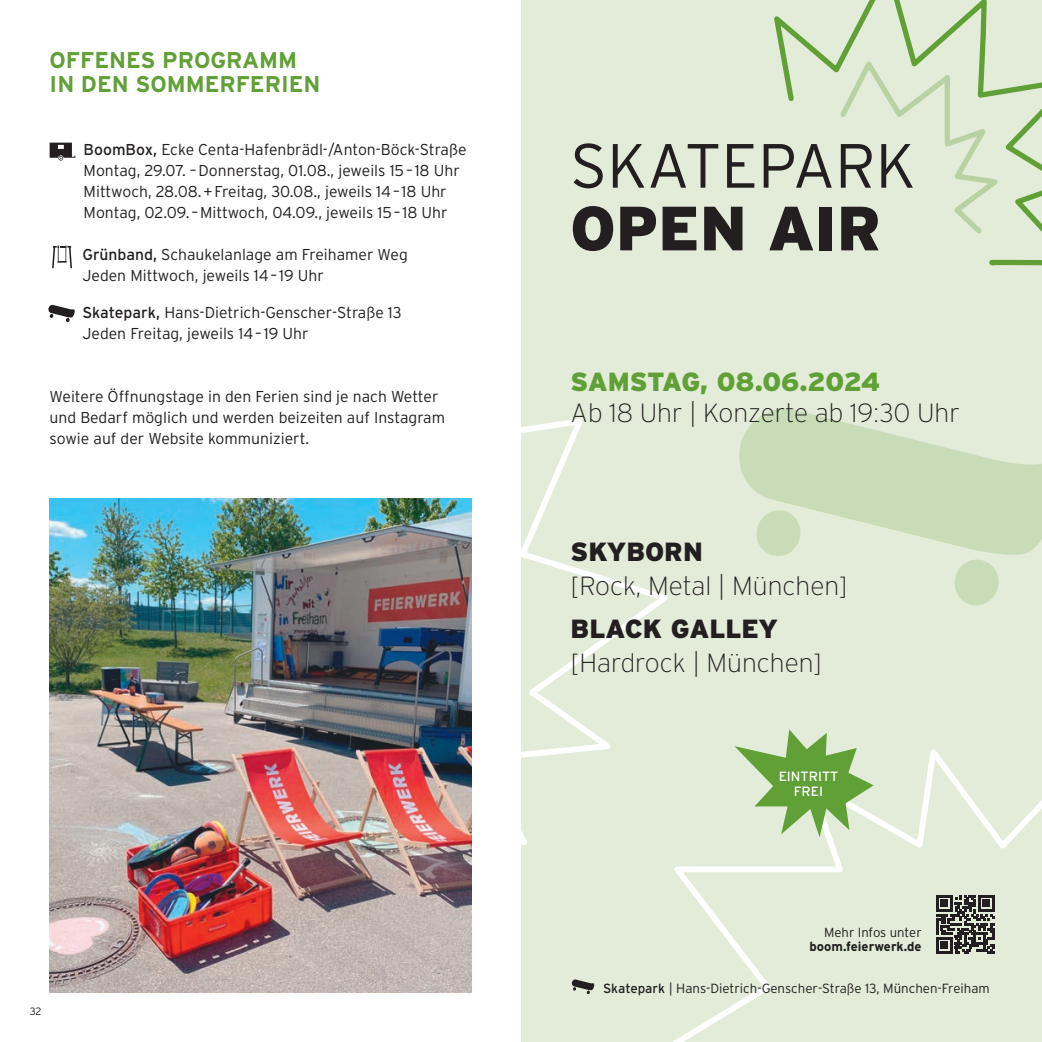
<style>
.page{position:relative;width:1042px;height:1042px;background:#fff}
.page>*{position:absolute;margin:0;border:0;box-sizing:border-box;transform-origin:0 0}
.t1{font:300 62.3px "Interstate";color:#231f20}
.t2{font:900 62.3px "Interstate";color:#231f20}
.t3{font:200 26.25px "Interstate";color:#231f20}
.t4{font:900 26.25px "Interstate";letter-spacing:-.025em;color:#60a036}
.t5{font:900 26.25px "Interstate";color:#231f20}
.t6{font:700 22.75px/24.5px "Interstate";color:#60a036}
.t7{font:300 15.75px/21px "Interstate";color:#231f20}
.t8{font:13.47px/14.9px "Interstate";color:#fff;text-align:center}
.t9{font:300 13.3px "Interstate";color:#231f20}
.t10{font:700 13.12px "Interstate";color:#231f20}
.t11{font:300 13.12px "Interstate";letter-spacing:-.005em;color:#231f20}
.t12{font:300 10.67px "Interstate";color:#231f20}
.s1{font-weight:400}
</style>
<div class="page">
<div style="left:521px;top:0;width:521px;height:1042px;background:#e2ecd8"></div>
<svg style="left:396px;top:418px;width:272px;height:469px"></svg>
<svg style="left:50px;top:143px;width:25px;height:18px"></svg>
<svg style="left:52px;top:246px;width:20px;height:22px"></svg>
<svg style="left:48px;top:304px;width:27px;height:18px"></svg>
<img style="left:50px;top:499px;width:421px;height:493px">
<svg style="left:739px;top:409px;width:303px;height:197px;fill:#c8dcb7"></svg>
<svg style="left:632px;top:737px;width:410px;height:305px"></svg>
<svg style="left:734px;top:729px;width:139px;height:108px"></svg>
<svg style="left:571px;top:979px;width:23px;height:15px"></svg>
<svg style="left:774px;top:0;width:268px;height:266px"></svg>
<svg style="left:836px;top:53px;width:172px;height:185px"></svg>
<h3 class="t6" style="left:50px;top:47px;width:272px">OFFENES PROGRAMM<br>IN DEN SOMMERFERIEN</h3>
<p class="t7" style="left:84px;top:139px;width:384px"><span class="s1">BoomBox,</span> Ecke Centa-Hafenbrädl-/Anton-Böck-Straße Montag, 29.07. –Donnerstag, 01.08., jeweils 15–18 Uhr Mittwoch, 28.08.+Freitag, 30.08., jeweils 14–18 Uhr Montag, 02.09.–Mittwoch, 04.09., jeweils 15–18 Uhr</p>
<p class="t7" style="left:82px;top:244px;width:327px"><span class="s1">Grünband,</span> Schaukelanlage am Freihamer Weg<br>Jeden Mittwoch, jeweils 14–19 Uhr</p>
<p class="t7" style="left:82px;top:302px;width:321px"><span class="s1">Skatepark,</span> Hans-Dietrich-Genscher-Straße 13<br>Jeden Freitag, jeweils 14–19 Uhr</p>
<p class="t7" style="left:50px;top:386px;width:397px">Weitere Öffnungstage in den Ferien sind je nach Wetter und Bedarf möglich und werden beizeiten auf Instagram sowie auf der Website kommuniziert.</p>
<p class="t12" style="left:30px;top:1004px;width:13px">32</p>
<h1 class="t1" style="left:570px;top:131px;width:347px">SKATEPARK</h1>
<h1 class="t2" style="left:570px;top:193px;width:313px">OPEN AIR</h1>
<h2 class="t4" style="left:570px;top:366px;width:311px">SAMSTAG, 08.06.2024</h2>
<h2 class="t3" style="left:570px;top:399px;width:391px">Ab 18 Uhr | Konzerte ab 19:30 Uhr</h2>
<h2 class="t5" style="left:570px;top:536px;width:134px">SKYBORN</h2>
<h2 class="t3" style="left:570px;top:571px;width:278px">[Rock, Metal | München]</h2>
<h2 class="t5" style="left:570px;top:614px;width:209px">BLACK GALLEY</h2>
<h2 class="t3" style="left:570px;top:649px;width:253px">[Hardrock | München]</h2>
<p class="t8" style="left:779px;top:768px;width:61px">EINTRITT<br>FREI</p>
<p class="t11" style="left:824px;top:925px;width:99px">Mehr Infos unter</p>
<p class="t10" style="left:809px;top:938px;width:114px">boom.feierwerk.de</p>
<p class="t9" style="left:603px;top:980px;width:388px"><span class="s1">Skatepark</span> | Hans-Dietrich-Genscher-Straße 13, München-Freiham</p>
</div>
